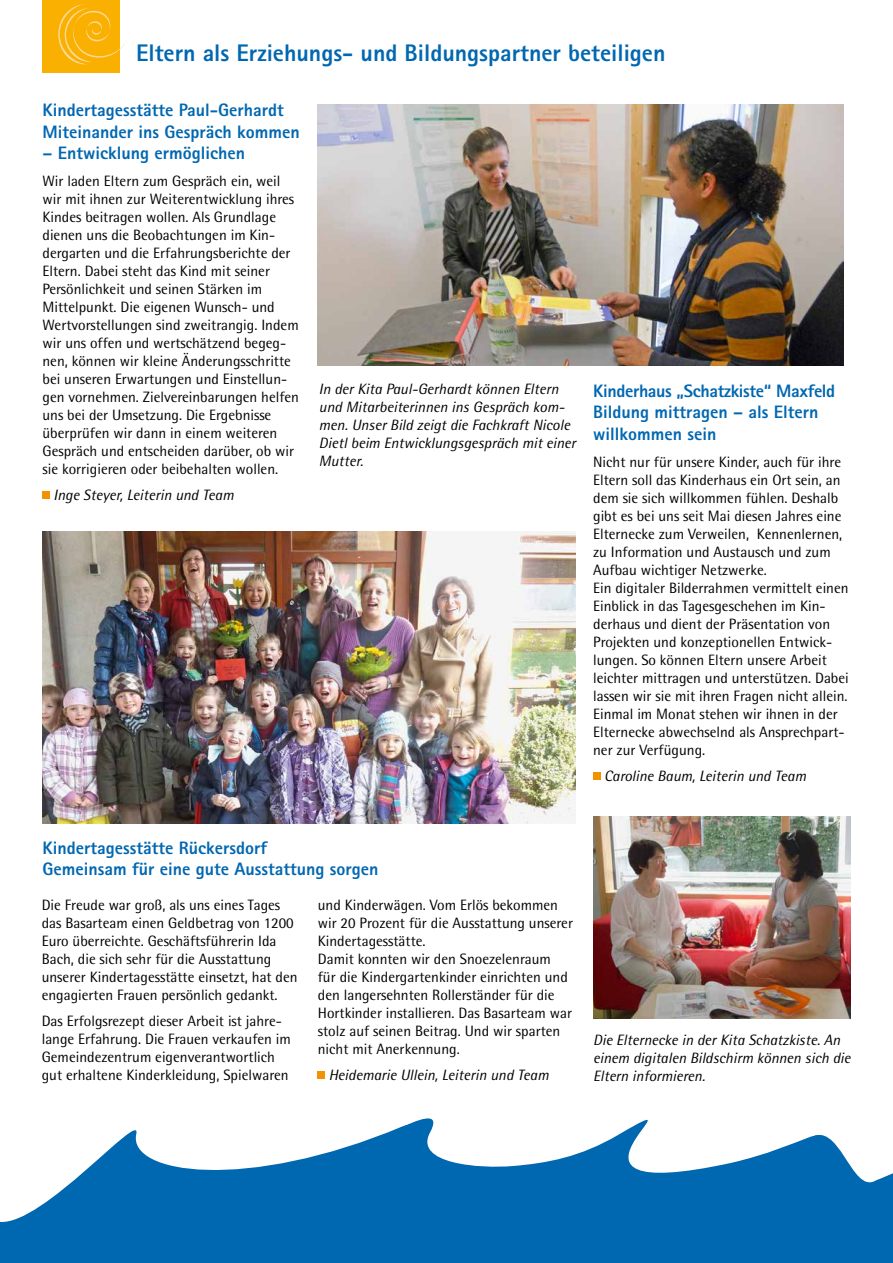
<style>
.page{position:relative;width:893px;height:1263px;background:#fff}
.page>*{position:absolute;margin:0;border:0;box-sizing:border-box;transform-origin:0 0}
.t1{font:800 24px "Rotis Sans Serif";color:#0067b1}
.t2{font:800 18px/21.6px "Rotis Sans Serif";color:#0067b1}
.t3{font:15px/18px "Rotis Semi Sans";color:#000}
.t4{font:italic 15px/18px "Rotis Semi Sans";color:#000}
</style>
<div class="page">
<svg style="left:317px;top:1071px;width:427px;height:192px"></svg>
<svg style="left:0;top:1108px;width:446px;height:155px;fill:#0067b1"></svg>
<svg style="left:744px;top:1135px;width:149px;height:128px"></svg>
<div style="left:43px;top:491px;width:7px;height:7px;background:#f39200"></div>
<img style="left:318px;top:105px;width:526px;height:261px">
<div style="left:43px;top:0;width:77px;height:72px;background:#f9b000"></div>
<svg style="left:58px;top:4px;width:69px;height:60px"></svg>
<img style="left:43px;top:531px;width:532px;height:292px">
<img style="left:593px;top:816px;width:257px;height:202px">
<div style="left:593px;top:773px;width:7px;height:7px;background:#f39200"></div>
<div style="left:318px;top:1071px;width:7px;height:7px;background:#f39200"></div>
<h1 class="t1" style="left:136px;top:38px;width:531px">Eltern als Erziehungs- und Bildungspartner beteiligen</h1>
<p class="t2" style="left:43px;top:99px;width:259px">Kindertagesstätte Paul-Gerhardt<br>Miteinander ins Gespräch kommen</p>
<p class="t2" style="left:43px;top:142px;width:204px">– Entwicklung ermöglichen</p>
<p class="t3" style="left:43px;top:171px;width:258px">Wir laden Eltern zum Gespräch ein, weil wir mit ihnen zur Weiterentwicklung ihres Kindes beitragen wollen. Als Grundlage dienen uns die Beobachtungen im Kin&shy;dergarten und die Erfahrungsberichte der Eltern. Dabei steht das Kind mit seiner Persönlichkeit und seinen Stärken im Mittelpunkt. Die eigenen Wunsch- und Wertvorstellungen sind zweitrangig. Indem wir uns offen und wertschätzend begeg&shy;nen, können wir kleine Änderungsschritte bei unseren Erwartungen und Einstellun&shy;gen vornehmen. Zielvereinbarungen helfen uns bei der Umsetzung. Die Ergebnisse überprüfen wir dann in einem weiteren Gespräch und entscheiden darüber, ob wir sie korrigieren oder beibehalten wollen.</p>
<p class="t4" style="left:54px;top:486px;width:182px">Inge Steyer, Leiterin und Team</p>
<p class="t4" style="left:319px;top:380px;width:258px">In der Kita Paul-Gerhardt können Eltern und Mitarbeiterinnen ins Gespräch kom&shy;men. Unser Bild zeigt die Fachkraft Nicole Dietl beim Entwicklungsgespräch mit einer Mutter.</p>
<p class="t2" style="left:593px;top:380px;width:244px">Kinderhaus „Schatzkiste“ Maxfeld<br>Bildung mittragen – als Eltern willkommen sein</p>
<p class="t3" style="left:593px;top:452px;width:257px">Nicht nur für unsere Kinder, auch für ihre Eltern soll das Kinderhaus ein Ort sein, an dem sie sich willkommen fühlen. Deshalb gibt es bei uns seit Mai diesen Jahres eine Elternecke zum Verweilen, Kennenlernen, zu Information und Austausch und zum Aufbau wichtiger Netzwerke.<br>Ein digitaler Bilderrahmen vermittelt einen Einblick in das Tagesgeschehen im Kin&shy;derhaus und dient der Präsentation von Projekten und konzeptionellen Entwick&shy;lungen. So können Eltern unsere Arbeit leichter mittragen und unterstützen. Dabei lassen wir sie mit ihren Fragen nicht allein.<br>Einmal im Monat stehen wir ihnen in der Elternecke abwechselnd als Ansprechpart&shy;ner zur Verfügung.</p>
<p class="t4" style="left:604px;top:767px;width:203px">Caroline Baum, Leiterin und Team</p>
<p class="t2" style="left:43px;top:836px;width:337px">Kindertagesstätte Rückersdorf<br>Gemeinsam für eine gute Ausstattung sorgen</p>
<p class="t3" style="left:42px;top:896px;width:257px">Die Freude war groß, als uns eines Tages das Basarteam einen Geldbetrag von 1200<br>Euro überreichte. Geschäftsführerin Ida Bach, die sich sehr für die Ausstattung unserer Kindertagesstätte einsetzt, hat den engagierten Frauen persönlich gedankt.</p>
<p class="t3" style="left:42px;top:1012px;width:251px">Das Erfolgsrezept dieser Arbeit ist jahre&shy;lange Erfahrung. Die Frauen verkaufen im Gemeindezentrum eigenverantwortlich gut erhaltene Kinderkleidung, Spielwaren</p>
<p class="t3" style="left:318px;top:896px;width:257px">und Kinderwägen. Vom Erlös bekommen wir 20 Prozent für die Ausstattung unserer Kindertagesstätte.<br>Damit konnten wir den Snoezelenraum<br>für die Kindergartenkinder einrichten und den langersehnten Rollerständer für die Hortkinder installieren. Das Basarteam war stolz auf seinen Beitrag. Und wir sparten nicht mit Anerkennung.</p>
<p class="t4" style="left:329px;top:1066px;width:221px">Heidemarie Ullein, Leiterin und Team</p>
<p class="t4" style="left:593px;top:1031px;width:259px">Die Elternecke in der Kita Schatzkiste. An einem digitalen Bildschirm können sich die<br>Eltern informieren.</p>
</div>
